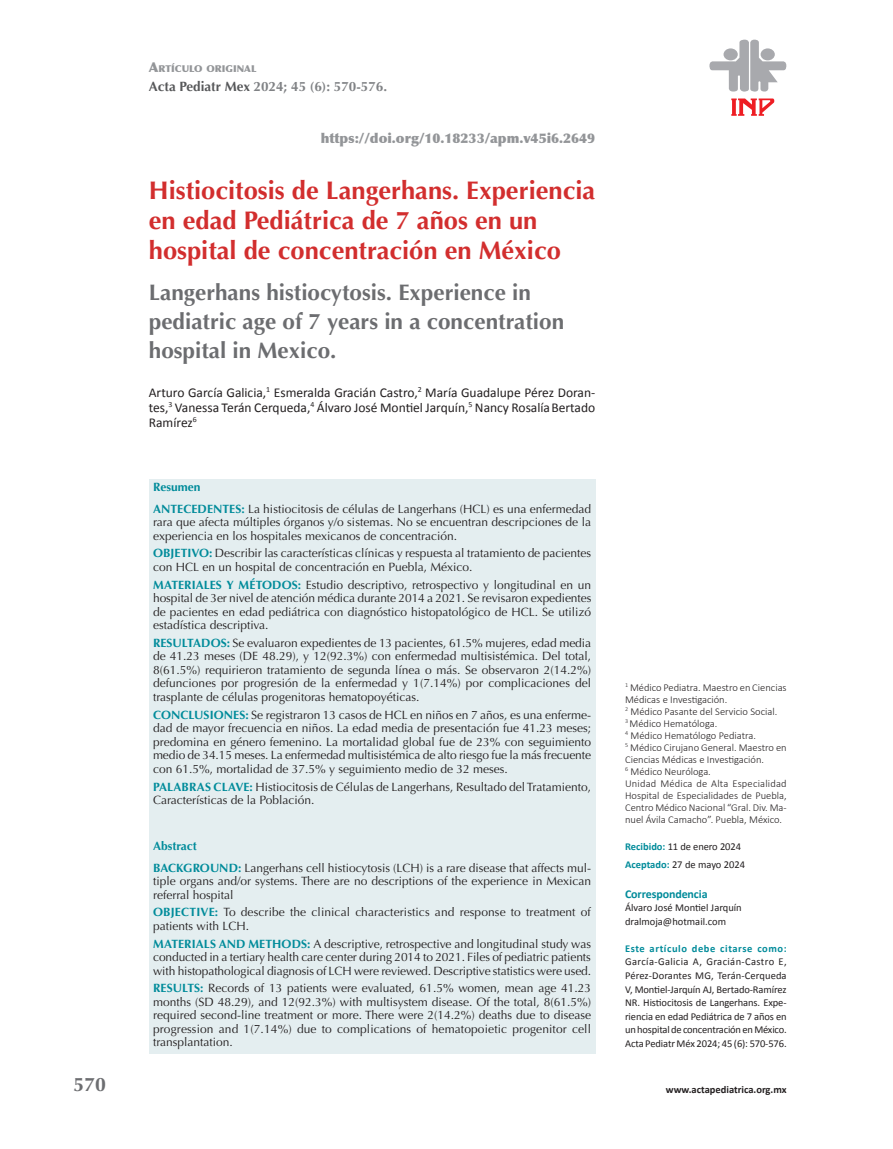
<style>
.page{position:relative;width:893px;height:1149px;background:#fff}
.page>*{position:absolute;margin:0;border:0;box-sizing:border-box;transform-origin:0 0}
.t1{font:700 25.5px/30px "Optima";color:#d22e2e}
.t2{font:700 22.5px/28.5px "Optima";color:#6c6d70}
.t3{font:700 19.5px "Optima";color:#6c6d70}
.t4{font:13.5px/15px "Calibri";color:#231f20;text-align:justify}
.t5{font:900 13.5px "Optima";color:#939598}
.t6{font:700 13.5px "Optima";color:#808285}
.t7{font:12px/13.5px "Optima";color:#231f20}
.t8{font:700 12px "Calibri";letter-spacing:-.01em;color:#008b9a}
.t9{font:300 10.5px/12px "Calibri";color:#231f20}
.t10{font:10.5px/13.5px "Calibri";letter-spacing:-.01em;color:#231f20}
.t11{font:700 10.5px "Calibri";letter-spacing:.055em;color:#008b9a}
.t12{font:700 10.5px "Calibri";color:#231f20}
.t13{font:900 9.45px "Optima";color:#939598}
.s1{font-size:13.5px}
.s2{color:#57585a}
.s3{font-weight:700;color:#008b9a}
</style>
<div class="page">
<svg style="left:731px;top:98px;width:44px;height:18px"></svg>
<svg style="left:709px;top:39px;width:78px;height:53px"></svg>
<div style="left:761px;top:48px;width:14px;height:12px;background:#a8a9ad;border-radius:50%"></div>
<div style="left:149px;top:479px;width:446px;height:574px;background:#e4eef0"></div>
<p class="t13" style="left:149px;top:62px;width:109px"><span class="s1">A</span>RTÍCULO ORIGINAL</p>
<p class="t6" style="left:149px;top:78px;width:240px"><span class="s2">Acta Pediatr Mex</span> 2024; 45 (6): 570-576.</p>
<p class="t5" style="left:321px;top:130px;width:276px">https://doi.org/10.18233/apm.v45i6.2649</p>
<h1 class="t1" style="left:149px;top:176px;width:448px">Histiocitosis de Langerhans. Experiencia en edad Pediátrica de 7 años en un hospital de concentración en México</h1>
<h2 class="t2" style="left:149px;top:279px;width:417px">Langerhans histiocytosis. Experience in pediatric age of 7 years in a concentration hospital in Mexico.</h2>
<p class="t4" style="left:149px;top:384px;width:448px">Arturo García Galicia,<sup>1</sup> Esmeralda Gracián Castro,<sup>2</sup> María Guadalupe Pérez Doran&shy;tes,<sup>3</sup> Vanessa Terán Cerqueda,<sup>4</sup> Álvaro José Montiel Jarquín,<sup>5</sup> Nancy RosalíaBertado Ramírez<sup>6</sup></p>
<p class="t7" style="left:153px;top:475px;width:439px;line-height:22px"><span class="s3">Resumen<br>ANTECEDENTES:</span> La histiocitosis de células de Langerhans (HCL) es una enfermedad</p>
<p class="t7" style="left:153px;top:515px;width:439px">rara que afecta múltiples órganos y/o sistemas. No se encuentran descripciones de la experiencia en los hospitales mexicanos de concentración.</p>
<p class="t7" style="left:153px;top:546px;width:440px"><span class="s3">OBJETIVO:</span> Describir las características clínicas y respuesta al tratamiento de pacientes con HCL en un hospital de concentración en Puebla, México.</p>
<p class="t7" style="left:153px;top:577px;width:440px;text-align:justify"><span class="s3">MATERIALES Y MÉTODOS:</span> Estudio descriptivo, retrospectivo y longitudinal en un hospital de 3er nivel de atención médica durante 2014 a 2021. Se revisaron expedientes de pacientes en edad pediátrica con diagnóstico histopatológico de HCL. Se utilizó estadística descriptiva.</p>
<p class="t7" style="left:153px;top:636px;width:440px;text-align:justify"><span class="s3">RESULTADOS:</span> Se evaluaron expedientes de 13 pacientes, 61.5% mujeres, edad media de 41.23 meses (DE 48.29), y 12(92.3%) con enfermedad multisistémica. Del total, 8(61.5%) requirieron tratamiento de segunda línea o más. Se observaron 2(14.2%) defunciones por progresión de la enfermedad y 1(7.14%) por complicaciones del trasplante de células progenitoras hematopoyéticas.</p>
<p class="t7" style="left:153px;top:707px;width:440px;text-align:justify"><span class="s3">CONCLUSIONES:</span> Se registraron 13 casos de HCL en niños en 7 años, es una enferme&shy;dad de mayor frecuencia en niños. La edad media de presentación fue 41.23 meses; predomina en género femenino. La mortalidad global fue de 23% con seguimiento medio de 34.15 meses. La enfermedad multisistémica de alto riesgo fue la más frecuente con 61.5%, mortalidad de 37.5% y seguimiento medio de 32 meses.</p>
<p class="t7" style="left:153px;top:779px;width:440px"><span class="s3">PALABRAS CLAVE:</span> Histiocitosis de Células de Langerhans, Resultado del Tratamiento,<br>Características de la Población.</p>
<p class="t7" style="left:153px;top:834px;width:439px;line-height:22px"><span class="s3">Abstract<br>BACKGROUND:</span> Langerhans cell histiocytosis (LCH) is a rare disease that affects mul-</p>
<p class="t7" style="left:153px;top:874px;width:439px">tiple organs and/or systems. There are no descriptions of the experience in Mexican referral hospital</p>
<p class="t7" style="left:153px;top:905px;width:439px"><span class="s3">OBJECTIVE:</span> To describe the clinical characteristics and response to treatment of patients with LCH.</p>
<p class="t7" style="left:153px;top:936px;width:440px;text-align:justify"><span class="s3">MATERIALS AND METHODS:</span> A descriptive, retrospective and longitudinal study was conducted in a tertiary health care center during 2014 to 2021. Files of pediatric patients with histopathological diagnosis of LCH were reviewed. Descriptive statistics were used.</p>
<p class="t7" style="left:153px;top:981px;width:439px;text-align:justify"><span class="s3">RESULTS:</span> Records of 13 patients were evaluated, 61.5% women, mean age 41.23 months (SD 48.29), and 12(92.3%) with multisystem disease. Of the total, 8(61.5%) required second-line treatment or more. There were 2(14.2%) deaths due to disease progression and 1(7.14%) due to complications of hematopoietic progenitor cell transplantation.</p>
<p class="t9" style="left:625px;top:681px;width:163px"><sup>1</sup> Médico Pediatra. Maestro en Ciencias Médicas e Investigación.<br><sup>2</sup> Médico Pasante del Servicio Social.<br><sup>3</sup> Médico Hematóloga.<br><sup>4</sup> Médico Hematólogo Pediatra.<br><sup>5</sup> Médico Cirujano General. Maestro en Ciencias Médicas e Investigación.<br><sup>6</sup> Médico Neuróloga.<br>Unidad Médica de Alta Especialidad Hospital de Especialidades de Puebla, Centro Médico Nacional “Gral. Div. Ma&shy;nuel Ávila Camacho”. Puebla, México.</p>
<p class="t10" style="left:625px;top:836px;width:122px;line-height:18px"><span class="s3">Recibido:</span> 11 de enero 2024<br><span class="s3">Aceptado:</span> 27 de mayo 2024</p>
<p class="t8" style="left:625px;top:885px;width:84px">Correspondencia</p>
<p class="t10" style="left:625px;top:900px;width:118px">Álvaro José Montiel Jarquín dralmoja@hotmail.com</p>
<p class="t11" style="left:625px;top:940px;width:163px">Este artículo debe citarse como:</p>
<p class="t10" style="left:625px;top:954px;width:163px;text-align:justify">García-Galicia A, Gracián-Castro E, Pérez-Dorantes MG, Terán-Cerqueda V, Montiel-Jarquín AJ, Bertado-Ramírez NR. Histiocitosis de Langerhans. Expe&shy;riencia en edad Pediátrica de 7 años en un hospital de concentración en México.<br>Acta Pediatr Méx 2024; 45 (6): 570-576.</p>
<h3 class="t3" style="left:74px;top:1072px;width:34px">570</h3>
<p class="t12" style="left:666px;top:1081px;width:122px">www.actapediatrica.org.mx</p>
</div>
